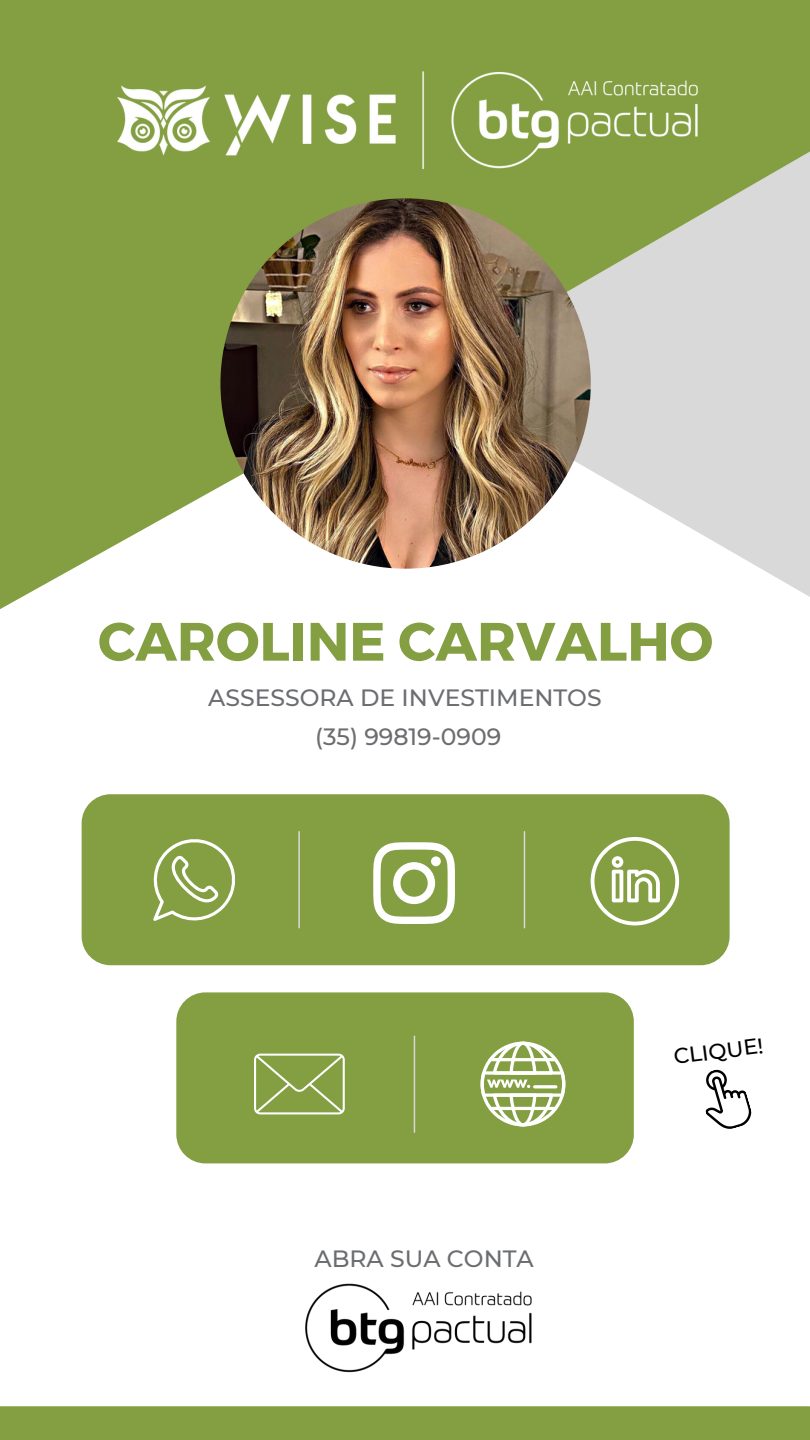
<style>
.page{position:relative;width:810px;height:1440px;background:#fff}
.page>*{position:absolute;margin:0;border:0;box-sizing:border-box;transform-origin:0 0}
.t1{font:700 54px "Montserrat";color:#849f42}
.t2{font:500 23.5px "Montserrat";color:#6c6d70}
.t3{font:500 21.6px "Montserrat";color:#000}
</style>
<div class="page">
<svg style="left:0;top:0;width:810px;height:609px;fill:#849f42"></svg>
<svg style="left:424px;top:151px;width:386px;height:446px;fill:#d9d9d9"></svg>
<img style="left:89px;top:42px;width:632px;height:156px">
<img style="left:305px;top:1283px;width:227px;height:90px">
<div style="left:0;top:1406px;width:810px;height:34px;background:#849f42"></div>
<div style="left:82px;top:794px;width:648px;height:171px;background:#849f42;border-radius:29px"></div>
<hr style="left:298px;top:832px;width:2px;height:96px;background:#d9d9d9">
<hr style="left:524px;top:832px;width:1px;height:96px;background:#d9d9d9">
<svg style="left:153px;top:839px;width:82px;height:82px"></svg>
<svg style="left:591px;top:837px;width:88px;height:88px"></svg>
<svg style="left:373px;top:842px;width:82px;height:82px"></svg>
<div style="left:431px;top:856px;width:10px;height:10px;background:#fff;border-radius:50%"></div>
<div style="left:176px;top:992px;width:458px;height:171px;background:#849f42;border-radius:29px"></div>
<hr style="left:414px;top:1036px;width:1px;height:96px;background:#d9d9d9">
<svg style="left:254px;top:1054px;width:91px;height:60px"></svg>
<svg style="left:481px;top:1042px;width:84px;height:84px"></svg>
<svg style="left:705px;top:1069px;width:47px;height:60px"></svg>
<img style="left:220px;top:198px;width:371px;height:371px;border-radius:50%">
<p class="t1" style="left:98px;top:606px;width:617px">CAROLINE CARVALHO</p>
<p class="t2" style="left:208px;top:683px;width:395px">ASSESSORA DE INVESTIMENTOS</p>
<p class="t2" style="left:315px;top:722px;width:187px">(35) 99819-0909</p>
<p class="t2" style="left:315px;top:1244px;width:221px">ABRA SUA CONTA</p>
<p class="t3" style="left:672px;top:1043px;width:92px;rotate:-7deg">CLIQUE!</p>
</div>
